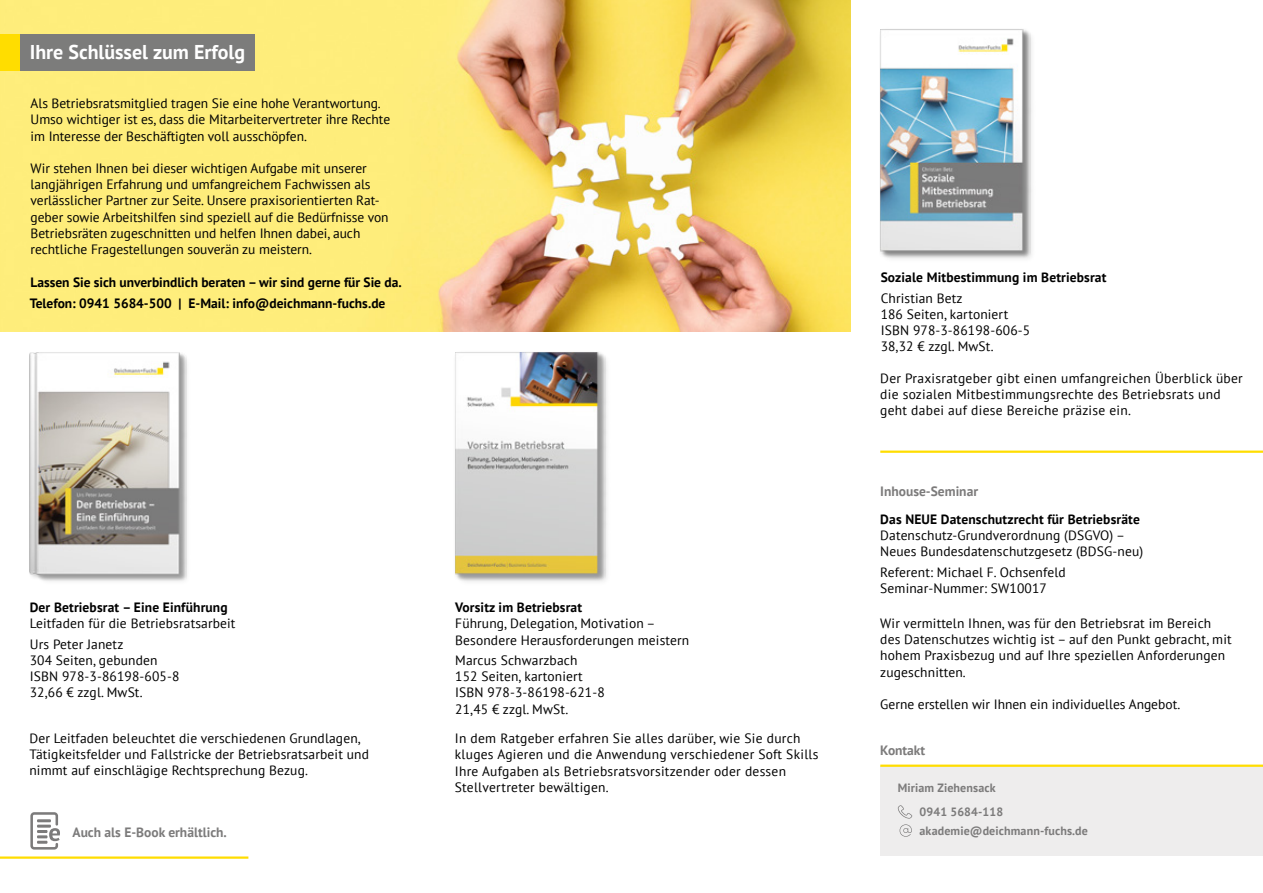
<style>
.page{position:relative;width:1263px;height:893px;background:#fff}
.page>*{position:absolute;margin:0;border:0;box-sizing:border-box;transform-origin:0 0}
.t1{font:700 19.95px "PT Sans";color:#fff}
.t2{font:13.5px/16.2px "PT Sans";letter-spacing:.01em;color:#000}
.t3{font:700 13.5px "PT Sans";letter-spacing:.01em;color:#000}
.t4{font:700 13.5px "PT Sans";color:#7c7b7b}
.t5{font:700 12px/24px "PT Sans";letter-spacing:.01em;color:#7c7b7b}
</style>
<div class="page">
<img style="left:0;top:0;width:851px;height:332px">
<div style="left:454px;top:350px;width:158px;height:237px;background:#000;opacity:.3"></div>
<img style="left:455px;top:353px;width:151px;height:228px">
<div style="left:879px;top:28px;width:158px;height:236px;background:#000;opacity:.3"></div>
<img style="left:880px;top:30px;width:151px;height:228px">
<div style="left:28px;top:351px;width:164px;height:236px;background:#000;opacity:.3"></div>
<img style="left:30px;top:353px;width:156px;height:228px">
<svg style="left:30px;top:812px;width:30px;height:38px"></svg>
<hr style="left:0;top:856px;width:248px;height:3px;background:#fd0">
<div style="left:880px;top:766px;width:383px;height:90px;background:#eeeded"></div>
<hr style="left:880px;top:765px;width:383px;height:2px;background:#fd0">
<hr style="left:880px;top:451px;width:383px;height:2px;background:#fd0">
<svg style="left:898px;top:805px;width:14px;height:32px"></svg>
<div style="left:0;top:34px;width:255px;height:37px;background:#7c7c7b"></div>
<div style="left:0;top:34px;width:19px;height:37px;background:#fd0"></div>
<h1 class="t1" style="left:30px;top:39px;width:217px">Ihre Schlüssel zum Erfolg</h1>
<p class="t2" style="left:31px;top:95px;width:361px">Als Betriebsratsmitglied tragen Sie eine hohe Verantwortung.<br>Umso wichtiger ist es, dass die Mitarbeitervertreter ihre Rechte im Interesse der Beschäftigten voll ausschöpfen.</p>
<p class="t2" style="left:31px;top:160px;width:360px">Wir stehen Ihnen bei dieser wichtigen Aufgabe mit unserer langjährigen Erfahrung und umfangreichem Fachwissen als verlässlicher Partner zur Seite. Unsere praxisorientierten Rat&shy;geber sowie Arbeitshilfen sind speziell auf die Bedürfnisse von Betriebsräten zugeschnitten und helfen Ihnen dabei, auch rechtliche Fragestellungen souverän zu meistern.</p>
<p class="t3" style="left:31px;top:273px;width:373px">Lassen Sie sich unverbindlich beraten – wir sind gerne für Sie da.</p>
<p class="t3" style="left:30px;top:295px;width:357px">Telefon: 0941 5684-500 | E-Mail: info@deichmann-fuchs.de</p>
<p class="t3" style="left:30px;top:598px;width:199px">Der Betriebsrat – Eine Einführung</p>
<p class="t2" style="left:30px;top:613px;width:207px;line-height:20.4px">Leitfaden für die Betriebsratsarbeit<br>Urs Peter Janetz</p>
<p class="t2" style="left:30px;top:652px;width:151px">304 Seiten, gebunden<br>ISBN 978-3-86198-605-8<br>32,66 € zzgl. MwSt.</p>
<p class="t2" style="left:29px;top:729px;width:341px">Der Leitfaden beleuchtet die verschiedenen Grundlagen,<br>Tätigkeitsfelder und Fallstricke der Betriebsratsarbeit und nimmt auf einschlägige Rechtsprechung Bezug.</p>
<p class="t4" style="left:73px;top:824px;width:156px">Auch als E-Book erhältlich.</p>
<p class="t3" style="left:455px;top:598px;width:128px">Vorsitz im Betriebsrat</p>
<p class="t2" style="left:455px;top:615px;width:235px">Führung, Delegation, Motivation –<br>Besondere Herausforderungen meistern</p>
<p class="t2" style="left:455px;top:652px;width:151px">Marcus Schwarzbach<br>152 Seiten, kartoniert<br>ISBN 978-3-86198-621-8<br>21,45 € zzgl. MwSt.</p>
<p class="t2" style="left:455px;top:730px;width:365px">In dem Ratgeber erfahren Sie alles darüber, wie Sie durch kluges Agieren und die Anwendung verschiedener Soft Skills Ihre Aufgaben als Betriebsratsvorsitzender oder dessen Stellvertreter bewältigen.</p>
<p class="t3" style="left:881px;top:269px;width:227px">Soziale Mitbestimmung im Betriebsrat</p>
<p class="t2" style="left:881px;top:289px;width:151px">Christian Betz<br>186 Seiten, kartoniert<br>ISBN 978-3-86198-606-5<br>38,32 € zzgl. MwSt.</p>
<p class="t2" style="left:880px;top:370px;width:364px">Der Praxisratgeber gibt einen umfangreichen Überblick über die sozialen Mitbestimmungsrechte des Betriebsrats und geht dabei auf diese Bereiche präzise ein.</p>
<p class="t4" style="left:880px;top:483px;width:99px">Inhouse-Seminar</p>
<p class="t3" style="left:880px;top:510px;width:261px">Das NEUE Datenschutzrecht für Betriebsräte</p>
<p class="t2" style="left:880px;top:527px;width:264px">Datenschutz-Grundverordnung (DSGVO) –<br>Neues Bundesdatenschutzgesetz (BDSG-neu)</p>
<p class="t2" style="left:880px;top:563px;width:187px">Referent: Michael F. Ochsenfeld<br>Seminar-Nummer: SW10017</p>
<p class="t2" style="left:880px;top:615px;width:353px">Wir vermitteln Ihnen, was für den Betriebsrat im Bereich des Datenschutzes wichtig ist – auf den Punkt gebracht, mit hohem Praxisbezug und auf Ihre speziellen Anforderungen zugeschnitten.</p>
<p class="t2" style="left:880px;top:696px;width:302px">Gerne erstellen wir Ihnen ein individuelles Angebot.</p>
<p class="t4" style="left:880px;top:741px;width:46px">Kontakt</p>
<p class="t5" style="left:919px;top:775px;width:85px;text-indent:-22px">Miriam Ziehensack<br>0941 5684-118</p>
<p class="t5" style="left:919px;top:818px;width:170px">akademie@deichmann-fuchs.de</p>
</div>
